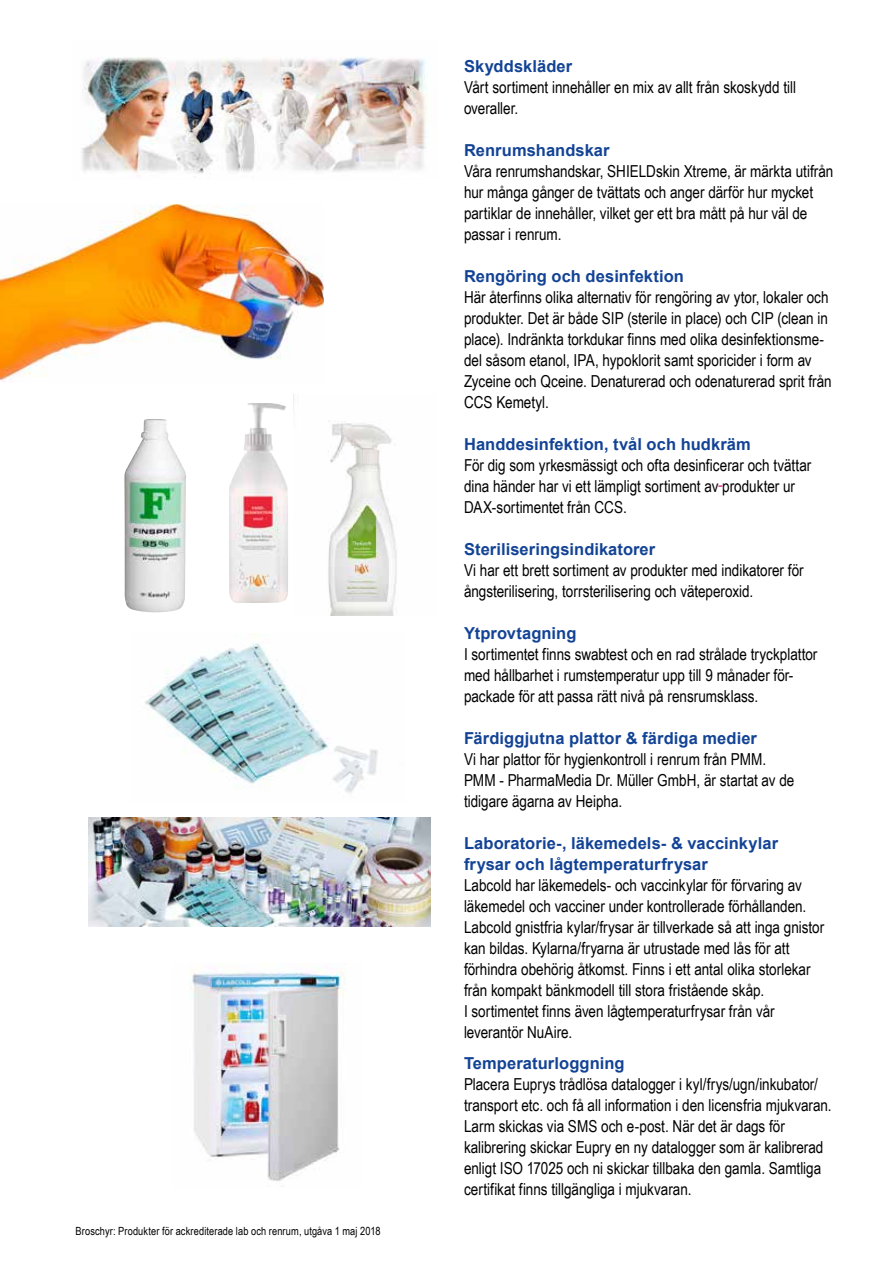
<style>
.page{position:relative;width:893px;height:1263px;background:#fff}
.page>*{position:absolute;margin:0;border:0;box-sizing:border-box;transform-origin:0 0}
.t1{font:16.5px/21px "Arial Narrow";color:#000}
.t2{font:700 16.5px/21px "Arial";letter-spacing:.005em;color:#134395}
.t3{font:11.25px "Arial Narrow";letter-spacing:.01em;color:#000}
</style>
<div class="page">
<img style="left:81px;top:57px;width:346px;height:120px">
<img style="left:0;top:204px;width:324px;height:178px">
<img style="left:328px;top:420px;width:69px;height:195px">
<img style="left:229px;top:403px;width:59px;height:200px">
<img style="left:145px;top:633px;width:233px;height:160px">
<img style="left:190px;top:967px;width:156px;height:220px">
<img style="left:88px;top:817px;width:342px;height:110px">
<img style="left:124px;top:419px;width:62px;height:193px">
<p class="t3" style="left:75px;top:1223px;width:307px">Broschyr: Produkter för ackrediterade lab och renrum, utgåva 1 maj 2018</p>
<p class="t2" style="left:464px;top:55px;width:110px">Skyddskläder</p>
<p class="t1" style="left:464px;top:76px;width:334px">Vårt sortiment innehåller en mix av allt från skoskydd till overaller.</p>
<p class="t2" style="left:464px;top:139px;width:147px">Renrumshandskar</p>
<p class="t1" style="left:464px;top:160px;width:371px">Våra renrumshandskar, SHIELDskin Xtreme, är märkta utifrån hur många gånger de tvättats och anger därför hur mycket partiklar de innehåller, vilket ger ett bra mått på hur väl de passar i renrum.</p>
<p class="t2" style="left:464px;top:265px;width:222px">Rengöring och desinfektion</p>
<p class="t1" style="left:464px;top:286px;width:369px">Här återfinns olika alternativ för rengöring av ytor, lokaler och produkter. Det är både SIP (sterile in place) och CIP (clean in place). Indränkta torkdukar finns med olika desinfektionsme&shy;del såsom etanol, IPA, hypoklorit samt sporicider i form av Zyceine och Qceine. Denaturerad och odenaturerad sprit från CCS Kemetyl.</p>
<p class="t2" style="left:464px;top:433px;width:288px">Handdesinfektion, tvål och hudkräm</p>
<p class="t1" style="left:464px;top:454px;width:349px">För dig som yrkesmässigt och ofta desinficerar och tvättar dina händer har vi ett lämpligt sortiment av produkter ur<br>DAX-sortimentet från CCS.</p>
<p class="t2" style="left:464px;top:538px;width:193px">Steriliseringsindikatorer</p>
<p class="t1" style="left:464px;top:559px;width:341px">Vi har ett brett sortiment av produkter med indikatorer för ångsterilisering, torrsterilisering och väteperoxid.</p>
<p class="t2" style="left:464px;top:622px;width:114px">Ytprovtagning</p>
<p class="t1" style="left:464px;top:643px;width:355px">I sortimentet finns swabtest och en rad strålade tryckplattor med hållbarhet i rumstemperatur upp till 9 månader för&shy;packade för att passa rätt nivå på rensrumsklass.</p>
<p class="t2" style="left:464px;top:727px;width:295px">Färdiggjutna plattor &amp; färdiga medier</p>
<p class="t1" style="left:464px;top:748px;width:332px">Vi har plattor för hygienkontroll i renrum från PMM.<br>PMM - PharmaMedia Dr. Müller GmbH, är startat av de tidigare ägarna av Heipha.</p>
<p class="t2" style="left:464px;top:832px;width:316px">Laboratorie-, läkemedels- &amp; vaccinkylar frysar och lågtemperaturfrysar</p>
<p class="t1" style="left:464px;top:874px;width:362px">Labcold har läkemedels- och vaccinkylar för förvaring av läkemedel och vacciner under kontrollerade förhållanden.<br>Labcold gnistfria kylar/frysar är tillverkade så att inga gnistor kan bildas. Kylarna/fryarna är utrustade med lås för att förhindra obehörig åtkomst. Finns i ett antal olika storlekar från kompakt bänkmodell till stora fristående skåp.<br>I sortimentet finns även lågtemperaturfrysar från vår leverantör NuAire.</p>
<p class="t2" style="left:464px;top:1053px;width:162px">Temperaturloggning</p>
<p class="t1" style="left:464px;top:1073px;width:369px">Placera Euprys trådlösa datalogger i kyl/frys/ugn/inkubator/ transport etc. och få all information i den licensfria mjukvaran.<br>Larm skickas via SMS och e-post. När det är dags för kalibrering skickar Eupry en ny datalogger som är kalibrerad enligt ISO 17025 och ni skickar tillbaka den gamla. Samtliga certifikat finns tillgängliga i mjukvaran.</p>
</div>
